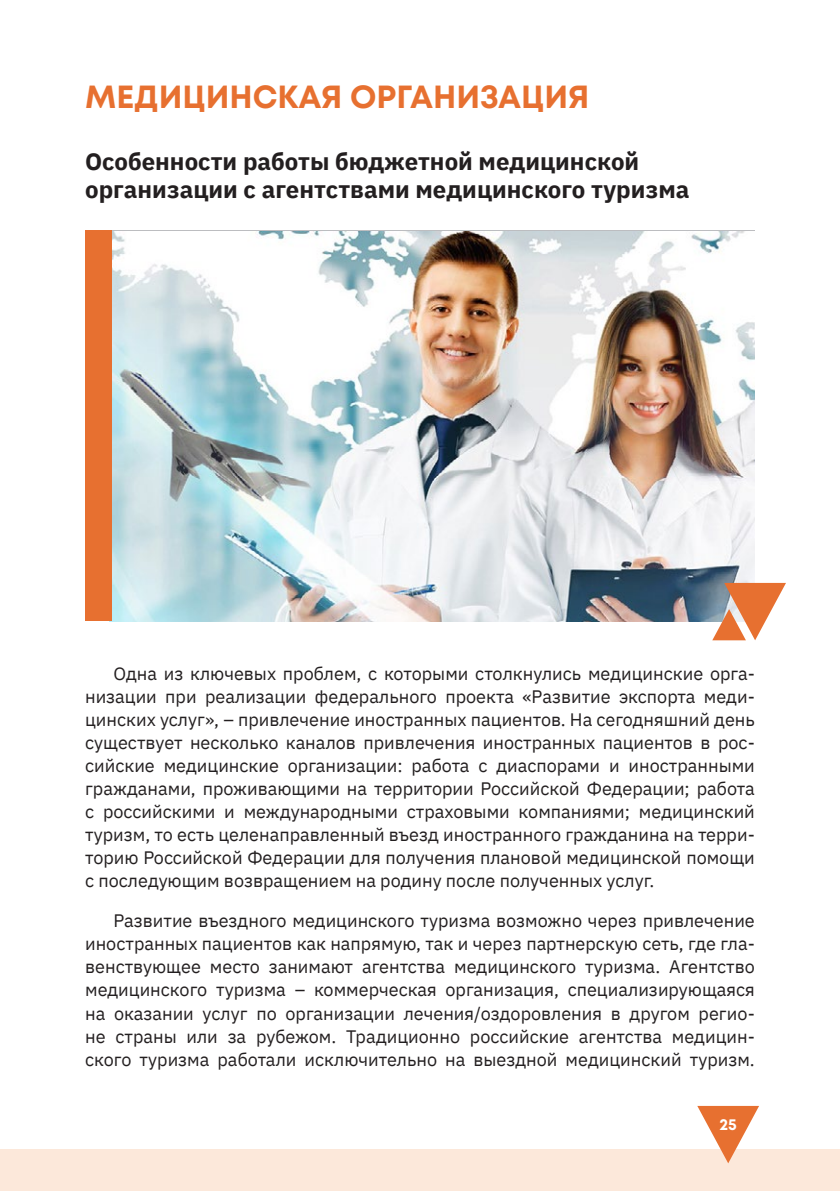
<style>
.page{position:relative;width:840px;height:1191px;background:#fff}
.page>*{position:absolute;margin:0;border:0;box-sizing:border-box;transform-origin:0 0}
.заг{font:700 32px "Mont";color:#e77030}
.подзаг{font:700 24px/28px "IBM Plex Sans";color:#231f20}
.набор{font:18px/23px "IBM Plex Sans";color:#231f20;text-align:justify}
.t1{font:700 16px "Mont";color:#fff}
</style>
<div class="page">
<div style="left:0;top:1149px;width:839px;height:42px;background:#fce8da"></div>
<svg style="left:697px;top:1106px;width:61px;height:57px"></svg>
<img style="left:112px;top:231px;width:642px;height:390px">
<svg style="left:711px;top:583px;width:74px;height:57px"></svg>
<div style="left:85px;top:231px;width:27px;height:390px;background:#e77030"></div>
<p class="заг" style="left:85px;top:76px;width:505px">МЕДИЦИНСКАЯ ОРГАНИЗАЦИЯ</p>
<p class="подзаг" style="left:85px;top:146px;width:605px">Особенности работы бюджетной медицинской организации с агентствами медицинского туризма</p>
<p class="набор" style="left:85px;top:661px;width:670px;text-indent:28px">Одна из ключевых проблем, с которыми столкнулись медицинские орга&shy;низации при реализации федерального проекта «Развитие экспорта меди&shy;цинских услуг», – привлечение иностранных пациентов. На сегодняшний день существует несколько каналов привлечения иностранных пациентов в рос&shy;сийские медицинские организации: работа с диаспорами и иностранными гражданами, проживающими на территории Российской Федерации; работа с российскими и международными страховыми компаниями; медицинский туризм, то есть целенаправленный въезд иностранного гражданина на терри&shy;торию Российской Федерации для получения плановой медицинской помощи с последующим возвращением на родину после полученных услуг.</p>
<p class="набор" style="left:85px;top:908px;width:670px;text-indent:28px">Развитие въездного медицинского туризма возможно через привлечение иностранных пациентов как напрямую, так и через партнерскую сеть, где гла&shy;венствующее место занимают агентства медицинского туризма. Агентство медицинского туризма – коммерческая организация, специализирующаяся на оказании услуг по организации лечения/оздоровления в другом регио&shy;не страны или за рубежом. Традиционно российские агентства медицин&shy;ского туризма работали исключительно на выездной медицинский туризм.</p>
<p class="t1" style="left:719px;top:1114px;width:19px">25</p>
</div>
